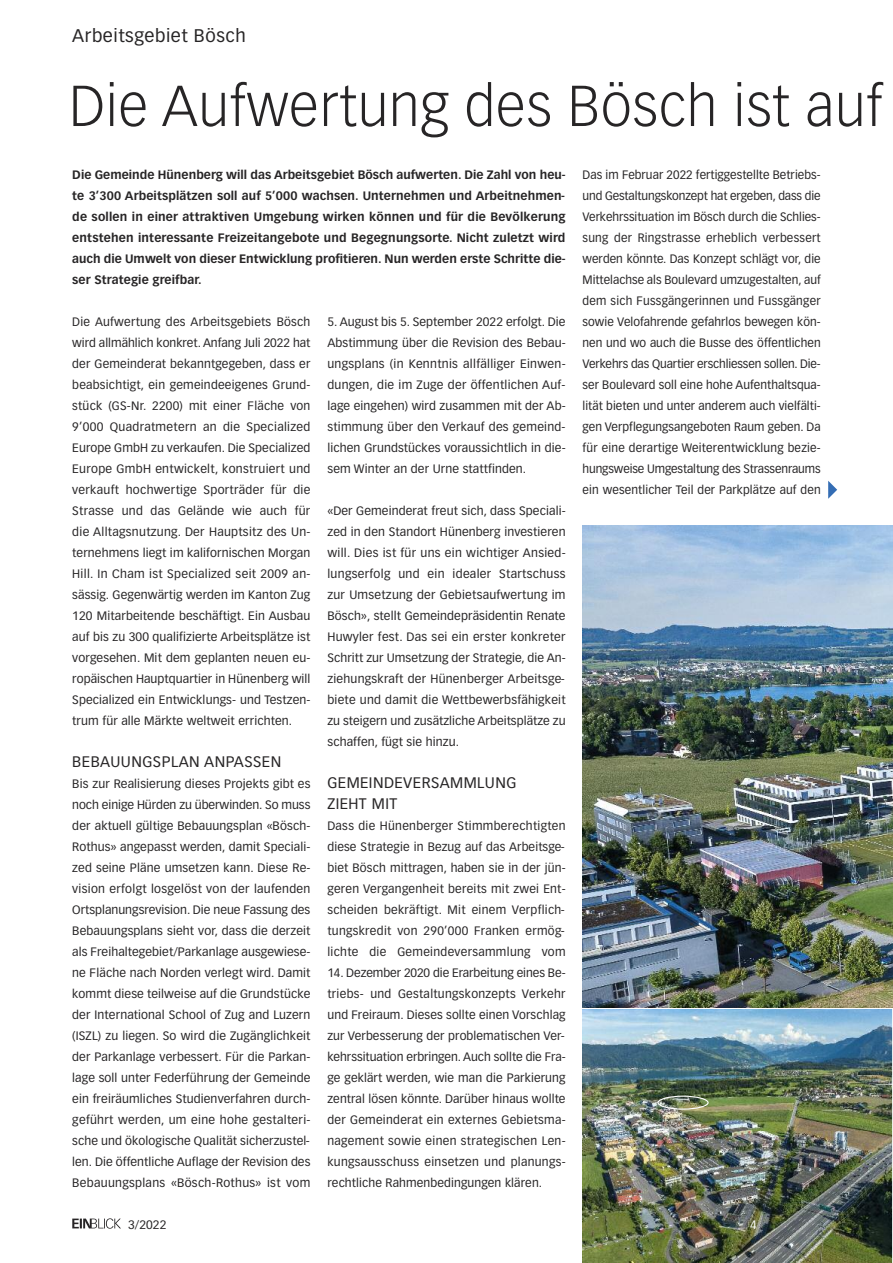
<style>
.page{position:relative;width:893px;height:1263px;background:#fff}
.page>*{position:absolute;margin:0;border:0;box-sizing:border-box;transform-origin:0 0}
.t1{font:300 56.55px "Vectora LH";letter-spacing:.015em;color:#272526}
.t2{font:18px "Vectora LH";letter-spacing:.03em;color:#272526}
.t3{font:15px/21px "Vectora LH";letter-spacing:.03em;color:#272526}
.t4{font:12px/21px "Vectora LH";letter-spacing:.01em;color:#272526;text-align:justify}
.t5{font:700 12px/21px "Vectora LH";letter-spacing:.005em;color:#272526;text-align:justify}
.t6{font:12px "Vectora LH";color:#fff}
</style>
<div class="page">
<img style="left:583px;top:525px;width:310px;height:483px">
<svg style="left:72px;top:1218px;width:49px;height:11px"></svg>
<svg style="left:828px;top:481px;width:9px;height:18px"></svg>
<img style="left:582px;top:1009px;width:311px;height:254px">
<svg style="left:657px;top:1095px;width:52px;height:15px"></svg>
<h2 class="t2" style="left:72px;top:28px;width:175px">Arbeitsgebiet Bösch</h2>
<h1 class="t1" style="left:69px;top:82px;width:815px">Die Aufwertung des Bösch ist auf</h1>
<p class="t5" style="left:72px;top:165px;width:495px">Die Gemeinde Hünenberg will das Arbeitsgebiet Bösch aufwerten. Die Zahl von heu&shy;te 3’300 Arbeitsplätzen soll auf 5’000 wachsen. Unternehmen und Arbeitnehmen&shy;de sollen in einer attraktiven Umgebung wirken können und für die Bevölkerung entstehen interessante Freizeitangebote und Begegnungsorte. Nicht zuletzt wird auch die Umwelt von dieser Entwicklung profitieren. Nun werden erste Schritte die&shy;ser Strategie greifbar.</p>
<p class="t4" style="left:72px;top:311px;width:240px">Die Aufwertung des Arbeitsgebiets Bösch wird allmählich konkret. Anfang Juli 2022 hat der Gemeinderat bekanntgegeben, dass er beabsichtigt, ein gemeindeeigenes Grund&shy;stück (GS-Nr. 2200) mit einer Fläche von 9’000 Quadratmetern an die Specialized Europe GmbH zu verkaufen. Die Specialized Europe GmbH entwickelt, konstruiert und verkauft hochwertige Sporträder für die Strasse und das Gelände wie auch für die Alltagsnutzung. Der Hauptsitz des Un&shy;ternehmens liegt im kalifornischen Morgan Hill. In Cham ist Specialized seit 2009 an&shy;sässig. Gegenwärtig werden im Kanton Zug 120 Mitarbeitende beschäftigt. Ein Ausbau auf bis zu 300 qualifizierte Arbeitsplätze ist vorgesehen. Mit dem geplanten neuen eu&shy;ropäischen Hauptquartier in Hünenberg will Specialized ein Entwicklungs- und Testzen&shy;trum für alle Märkte weltweit errichten.</p>
<p class="t3" style="left:72px;top:752px;width:211px">BEBAUUNGSPLAN ANPASSEN</p>
<p class="t4" style="left:72px;top:773px;width:240px">Bis zur Realisierung dieses Projekts gibt es noch einige Hürden zu überwinden. So muss der aktuell gültige Bebauungsplan «Bösch-Rothus» angepasst werden, damit Speciali&shy;zed seine Pläne umsetzen kann. Diese Re&shy;vision erfolgt losgelöst von der laufenden Ortsplanungsrevision. Die neue Fassung des Bebauungsplans sieht vor, dass die derzeit als Freihaltegebiet/Parkanlage ausgewiese&shy;ne Fläche nach Norden verlegt wird. Damit kommt diese teilweise auf die Grundstücke der International School of Zug and Luzern (ISZL) zu liegen. So wird die Zugänglichkeit der Parkanlage verbessert. Für die Parkan&shy;lage soll unter Federführung der Gemeinde ein freiräumliches Studienverfahren durch&shy;geführt werden, um eine hohe gestalteri&shy;sche und ökologische Qualität sicherzustel&shy;len. Die öffentliche Auflage der Revision des Bebauungsplans «Bösch-Rothus» ist vom</p>
<p class="t4" style="left:128px;top:1214px;width:40px">3/2022</p>
<p class="t4" style="left:327px;top:311px;width:240px">5. August bis 5. September 2022 erfolgt. Die Abstimmung über die Revision des Bebau&shy;ungsplans (in Kenntnis allfälliger Einwen&shy;dungen, die im Zuge der öffentlichen Auf&shy;lage eingehen) wird zusammen mit der Ab&shy;stimmung über den Verkauf des gemeind&shy;lichen Grundstückes voraussichtlich in die&shy;sem Winter an der Urne stattfinden.</p>
<p class="t4" style="left:327px;top:500px;width:240px">«Der Gemeinderat freut sich, dass Speciali&shy;zed in den Standort Hünenberg investieren will. Dies ist für uns ein wichtiger Ansied&shy;lungserfolg und ein idealer Startschuss zur Umsetzung der Gebietsaufwertung im Bösch», stellt Gemeindepräsidentin Renate Huwyler fest. Das sei ein erster konkreter Schritt zur Umsetzung der Strategie, die An&shy;ziehungskraft der Hünenberger Arbeitsge&shy;biete und damit die Wettbewerbsfähigkeit zu steigern und zusätzliche Arbeitsplätze zu schaffen, fügt sie hinzu.</p>
<p class="t3" style="left:327px;top:773px;width:191px">GEMEINDEVERSAMMLUNG<br>ZIEHT MIT</p>
<p class="t4" style="left:327px;top:815px;width:240px">Dass die Hünenberger Stimmberechtigten diese Strategie in Bezug auf das Arbeitsge&shy;biet Bösch mittragen, haben sie in der jün&shy;geren Vergangenheit bereits mit zwei Ent&shy;scheiden bekräftigt. Mit einem Verpflich&shy;tungskredit von 290’000 Franken ermög&shy;lichte die Gemeindeversammlung vom</p>
<p class="t4" style="left:327px;top:962px;width:240px">14. Dezember 2020 die Erarbeitung eines Be&shy;triebs- und Gestaltungskonzepts Verkehr und Freiraum. Dieses sollte einen Vorschlag zur Verbesserung der problematischen Ver&shy;kehrssituation erbringen. Auch sollte die Fra&shy;ge geklärt werden, wie man die Parkierung zentral lösen könnte. Darüber hinaus wollte der Gemeinderat ein externes Gebietsma&shy;nagement sowie einen strategischen Len&shy;kungsausschuss einsetzen und planungs&shy;rechtliche Rahmenbedingungen klären.</p>
<p class="t4" style="left:583px;top:164px;width:240px">Das im Februar 2022 fertiggestellte Betriebs&shy;und Gestaltungskonzept hat ergeben, dass die Verkehrssituation im Bösch durch die Schlies&shy;sung der Ringstrasse erheblich verbessert werden könnte. Das Konzept schlägt vor, die Mittelachse als Boulevard umzugestalten, auf dem sich Fussgängerinnen und Fussgänger sowie Velofahrende gefahrlos bewegen kön&shy;nen und wo auch die Busse des öffentlichen Verkehrs das Quartier erschliessen sollen. Die&shy;ser Boulevard soll eine hohe Aufenthaltsqua&shy;lität bieten und unter anderem auch vielfälti&shy;gen Verpflegungsangeboten Raum geben. Da für eine derartige Weiterentwicklung bezie&shy;hungsweise Umgestaltung des Strassenraums ein wesentlicher Teil der Parkplätze auf den</p>
<p class="t6" style="left:750px;top:1219px;width:8px">4</p>
</div>
